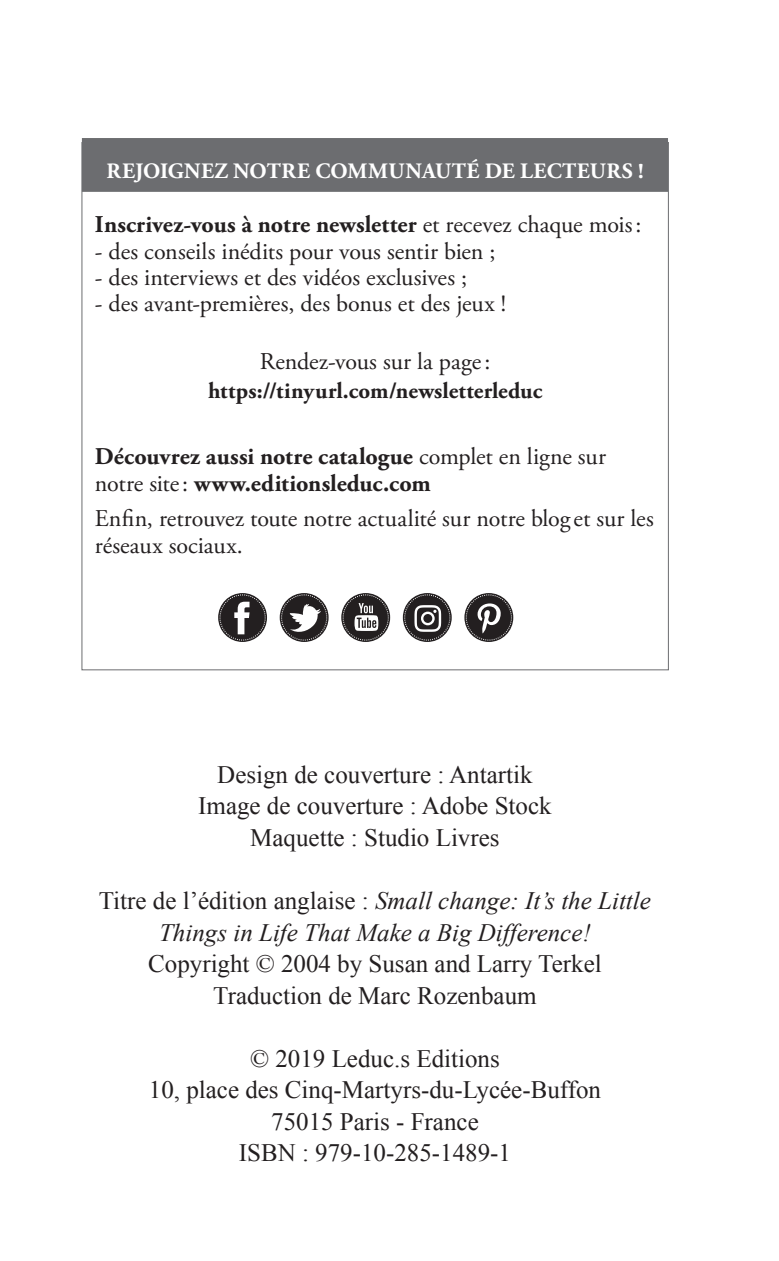
<style>
.page{position:relative;width:779px;height:1261px;background:#fff}
.page>*{position:absolute;margin:0;border:0;box-sizing:border-box;transform-origin:0 0}
.t1{font:25px/31.5px "Times New Roman";color:#231f20;text-align:center}
.t2{font:italic 25px/31.5px "Times New Roman";color:#231f20;text-align:center}
.t3{font:24px/26.2px "Adobe Garamond Pro";color:#231f20}
.t4{font:700 24px/26.2px "Adobe Garamond Pro";letter-spacing:.005em;color:#231f20}
.t5{font:700 23px "Adobe Garamond Pro";letter-spacing:.005em;color:#231f20}
.t6{font:700 22px "Adobe Garamond Pro";letter-spacing:.02em;color:#fff}
.s1{font-weight:400}
.s2{font-style:normal}
</style>
<div class="page">
<div style="left:82px;top:138px;width:586px;height:54px;background:#6c6d70"></div>
<svg style="left:218px;top:593px;width:49px;height:48px"></svg>
<div style="left:220px;top:594px;width:45px;height:46px;border:1px dashed #fff;border-radius:50%"></div>
<svg style="left:234px;top:601px;width:16px;height:33px"></svg>
<svg style="left:280px;top:593px;width:49px;height:48px"></svg>
<div style="left:281px;top:594px;width:46px;height:46px;border:1px dashed #fff;border-radius:50%"></div>
<svg style="left:289px;top:602px;width:32px;height:32px"></svg>
<svg style="left:341px;top:593px;width:49px;height:48px"></svg>
<div style="left:343px;top:594px;width:46px;height:46px;border:1px dashed #fff;border-radius:50%"></div>
<svg style="left:354px;top:603px;width:24px;height:27px"></svg>
<svg style="left:464px;top:593px;width:49px;height:48px"></svg>
<div style="left:466px;top:594px;width:46px;height:46px;border:1px dashed #fff;border-radius:50%"></div>
<svg style="left:478px;top:603px;width:23px;height:30px"></svg>
<svg style="left:403px;top:593px;width:49px;height:48px"></svg>
<div style="left:404px;top:594px;width:46px;height:46px;border:1px dashed #fff;border-radius:50%"></div>
<svg style="left:414px;top:605px;width:27px;height:26px"></svg>
<p class="t6" style="left:106px;top:158px;width:539px">REJOIGNEZ NOTRE COMMUNAUTÉ DE LECTEURS !</p>
<p class="t4" style="left:95px;top:212px;width:548px">Inscrivez-vous à notre newsletter <span class="s1">et recevez chaque mois:</span></p>
<p class="t3" style="left:95px;top:238px;width:402px">- des conseils inédits pour vous sentir bien ;</p>
<p class="t3" style="left:95px;top:265px;width:374px">- des interviews et des vidéos exclusives ;</p>
<p class="t3" style="left:95px;top:291px;width:413px">- des avant-premières, des bonus et des jeux !</p>
<p class="t3" style="left:260px;top:349px;width:232px">Rendez-vous sur la page:</p>
<p class="t5" style="left:208px;top:377px;width:336px">https://tinyurl.com/newsletterleduc</p>
<p class="t4" style="left:95px;top:444px;width:513px">Découvrez aussi notre catalogue <span class="s1">complet en ligne sur notre site:</span> www.editionsleduc.com</p>
<p class="t3" style="left:95px;top:506px;width:560px">Enfin, retrouvez toute notre actualité sur notre blog et sur les réseaux sociaux.</p>
<p class="t1" style="left:198px;top:758px;width:355px">Design de couverture : Antartik<br>Image de couverture : Adobe Stock<br>Maquette : Studio Livres</p>
<p class="t2" style="left:99px;top:884px;width:554px"><span class="s2">Titre de l’édition anglaise :</span> Small change: It’s the Little<br>Things in Life That Make a Big Difference!</p>
<p class="t1" style="left:148px;top:947px;width:455px">Copyright © 2004 by Susan and Larry Terkel<br>Traduction de Marc Rozenbaum</p>
<p class="t1" style="left:149px;top:1041px;width:454px">© 2019 Leduc.s Editions<br>10, place des Cinq-Martyrs-du-Lycée-Buffon<br>75015 Paris - France<br>ISBN : 979-10-285-1489-1</p>
</div>
